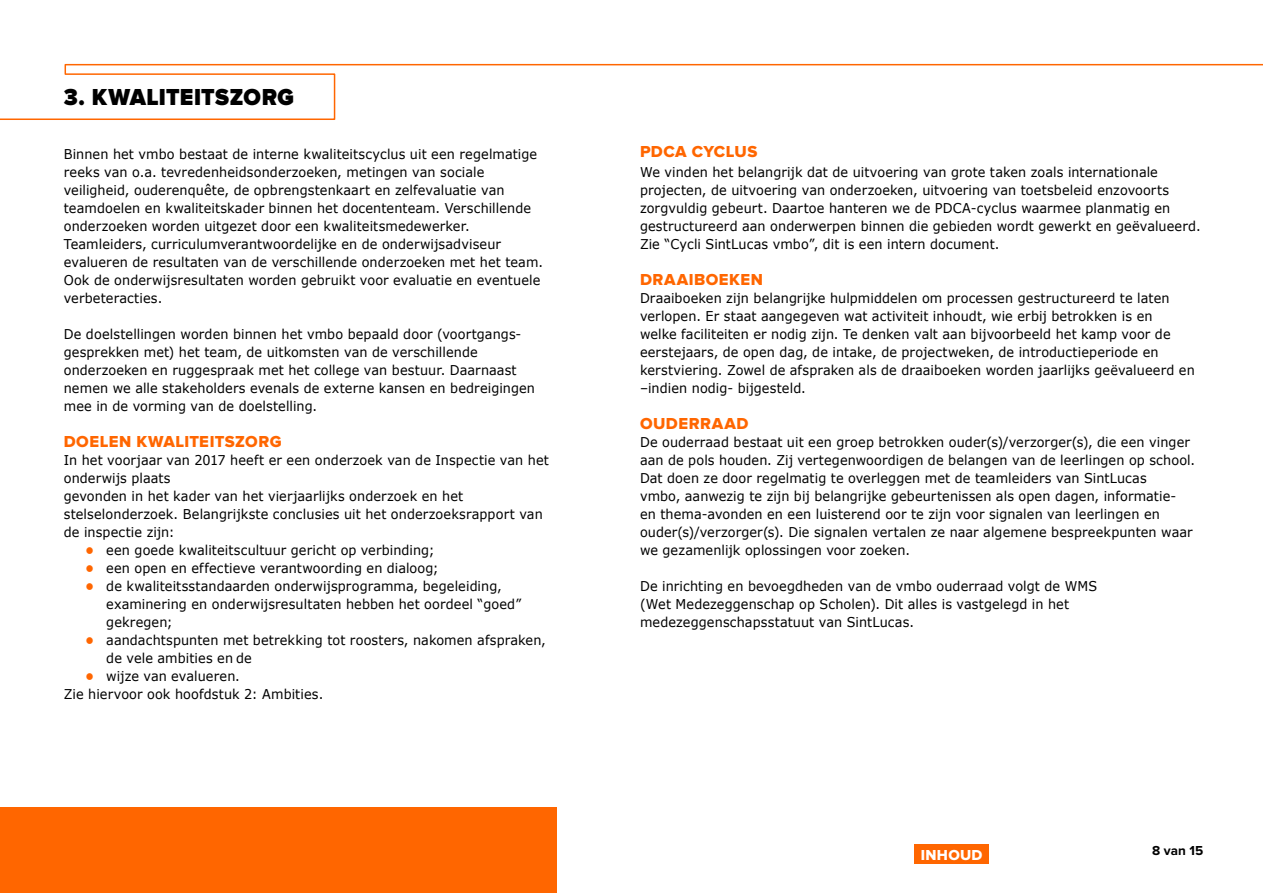
<style>
.page{position:relative;width:1263px;height:893px;background:#fff}
.page>*{position:absolute;margin:0;border:0;box-sizing:border-box;transform-origin:0 0}
.t1{font:900 24px "Proxima Nova";letter-spacing:.015em;color:#000;scale:.95 1}
.t2{font:16.5px "Proxima Nova Extrabld";letter-spacing:.03em;color:#f60}
.t3{font:15px "Proxima Nova Extrabld";letter-spacing:.02em;color:#fff}
.t4{font:13.5px/18px "Verdana";letter-spacing:.005em;color:#000;scale:.95 1}
.t5{font:700 13.5px "Proxima Nova";color:#000}
.s1{font-weight:700;color:#f60}
</style>
<div class="page">
<div style="left:0;top:808px;width:557px;height:85px;background:#f60"></div>
<svg style="left:0;top:63px;width:1263px;height:57px"></svg>
<div style="left:914px;top:845px;width:75px;height:19px;background:#f60"></div>
<h1 class="t1" style="left:64px;top:83px;width:244px">3. KWALITEITSZORG</h1>
<p class="t4" style="left:64px;top:145px;width:506px">Binnen het vmbo bestaat de interne kwaliteitscyclus uit een regelmatige reeks van o.a. tevredenheidsonderzoeken, metingen van sociale veiligheid, ouderenquête, de opbrengstenkaart en zelfevaluatie van teamdoelen en kwaliteitskader binnen het docententeam. Verschillende onderzoeken worden uitgezet door een kwaliteitsmedewerker.<br>Teamleiders, curriculumverantwoordelijke en de onderwijsadviseur evalueren de resultaten van de verschillende onderzoeken met het team.<br>Ook de onderwijsresultaten worden gebruikt voor evaluatie en eventuele verbeteracties.</p>
<p class="t4" style="left:64px;top:325px;width:498px">De doelstellingen worden binnen het vmbo bepaald door (voortgangs&shy;gesprekken met) het team, de uitkomsten van de verschillende onderzoeken en ruggespraak met het college van bestuur. Daarnaast nemen we alle stakeholders evenals de externe kansen en bedreigingen mee in de vorming van de doelstelling.</p>
<p class="t2" style="left:64px;top:432px;width:219px">DOELEN KWALITEITSZORG</p>
<p class="t4" style="left:64px;top:451px;width:512px">In het voorjaar van 2017 heeft er een onderzoek van de Inspectie van het onderwijs plaats<br>gevonden in het kader van het vierjaarlijks onderzoek en het stelselonderzoek. Belangrijkste conclusies uit het onderzoeksrapport van de inspectie zijn:</p>
<p class="t4" style="left:85px;top:541px;width:369px"><span class="s1">•</span> een goede kwaliteitscultuur gericht op verbinding;</p>
<p class="t4" style="left:85px;top:559px;width:374px"><span class="s1">•</span> een open en effectieve verantwoording en dialoog;</p>
<p class="t4" style="left:106px;top:577px;width:438px;text-indent:-21px"><span class="s1">•</span> de kwaliteitsstandaarden onderwijsprogramma, begeleiding, examinering en onderwijsresultaten hebben het oordeel “goed” gekregen;</p>
<p class="t4" style="left:106px;top:631px;width:464px;text-indent:-21px"><span class="s1">•</span> aandachtspunten met betrekking tot roosters, nakomen afspraken, de vele ambities en de</p>
<p class="t4" style="left:64px;top:667px;width:275px;text-indent:21px"><span class="s1">•</span> wijze van evalueren.<br>Zie hiervoor ook hoofdstuk 2: Ambities.</p>
<p class="t2" style="left:640px;top:142px;width:119px">PDCA CYCLUS</p>
<p class="t4" style="left:640px;top:163px;width:592px">We vinden het belangrijk dat de uitvoering van grote taken zoals internationale projecten, de uitvoering van onderzoeken, uitvoering van toetsbeleid enzovoorts zorgvuldig gebeurt. Daartoe hanteren we de PDCA-cyclus waarmee planmatig en gestructureerd aan onderwerpen binnen die gebieden wordt gewerkt en geëvalueerd.<br>Zie “Cycli SintLucas vmbo”, dit is een intern document.</p>
<p class="t2" style="left:640px;top:270px;width:125px">DRAAIBOEKEN</p>
<p class="t4" style="left:640px;top:289px;width:586px">Draaiboeken zijn belangrijke hulpmiddelen om processen gestructureerd te laten verlopen. Er staat aangegeven wat activiteit inhoudt, wie erbij betrokken is en<br>welke faciliteiten er nodig zijn. Te denken valt aan bijvoorbeeld het kamp voor de eerstejaars, de open dag, de intake, de projectweken, de introductieperiode en kerstviering. Zowel de afspraken als de draaiboeken worden jaarlijks geëvalueerd en –indien nodig- bijgesteld.</p>
<p class="t2" style="left:640px;top:414px;width:110px">OUDERRAAD</p>
<p class="t4" style="left:640px;top:433px;width:586px">De ouderraad bestaat uit een groep betrokken ouder(s)/verzorger(s), die een vinger aan de pols houden. Zij vertegenwoordigen de belangen van de leerlingen op school.<br>Dat doen ze door regelmatig te overleggen met de teamleiders van SintLucas<br>vmbo, aanwezig te zijn bij belangrijke gebeurtenissen als open dagen, informatie&shy;en thema-avonden en een luisterend oor te zijn voor signalen van leerlingen en ouder(s)/verzorger(s). Die signalen vertalen ze naar algemene bespreekpunten waar we gezamenlijk oplossingen voor zoeken.</p>
<p class="t4" style="left:640px;top:577px;width:483px">De inrichting en bevoegdheden van de vmbo ouderraad volgt de WMS (Wet Medezeggenschap op Scholen). Dit alles is vastgelegd in het medezeggenschapsstatuut van SintLucas.</p>
<p class="t3" style="left:921px;top:847px;width:63px">INHOUD</p>
<p class="t5" style="left:1152px;top:842px;width:53px">8 van 15</p>
</div>
